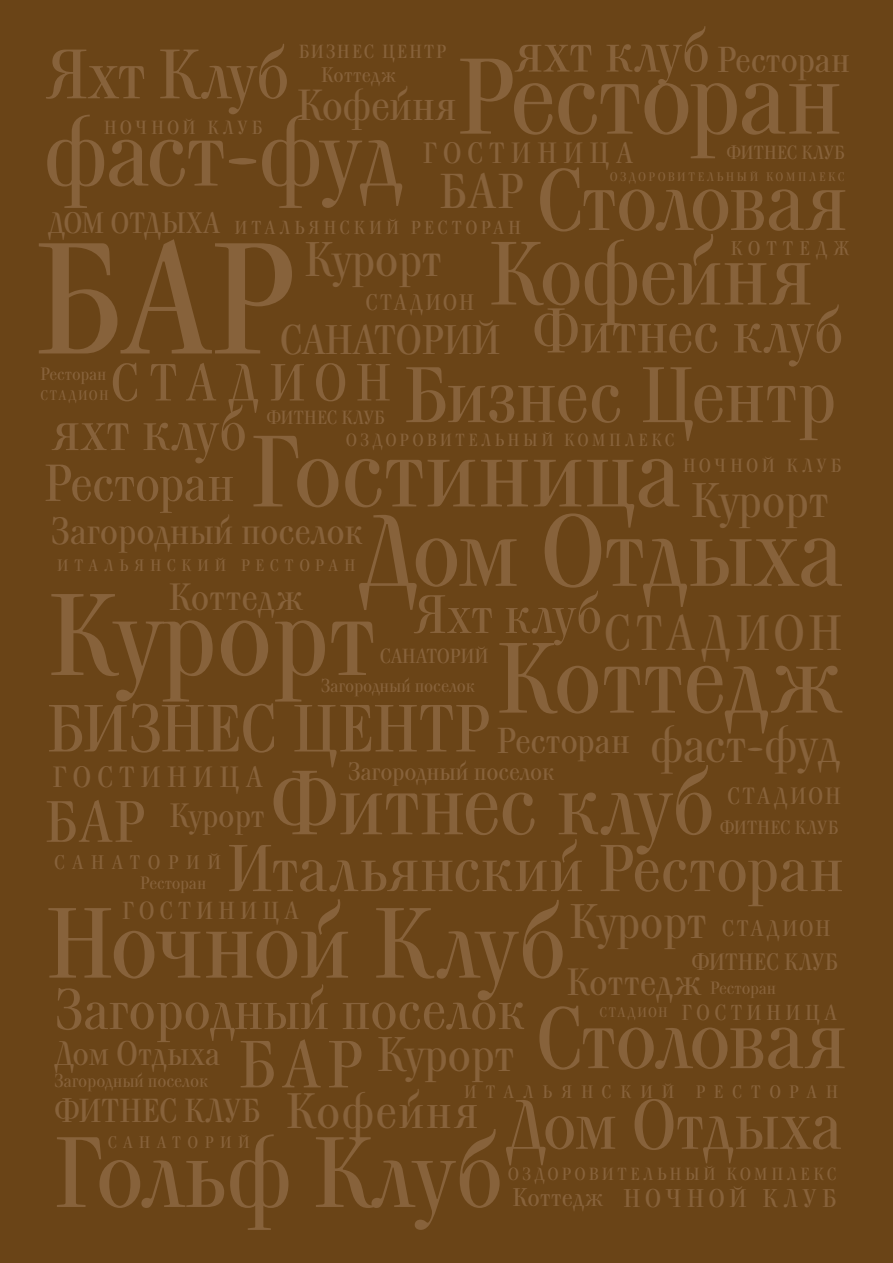
<style>
.page{position:relative;width:893px;height:1263px;background:#6a4417}
.page>*{position:absolute;margin:0;border:0;box-sizing:border-box;transform-origin:0 0}
.t1{font:157.35px "Kuzanyan C";color:#87623b;scale:.96 1}
.t2{font:115.65px "Kuzanyan C";letter-spacing:-.01em;color:#87623b;scale:.96 1}
.t3{font:107.1px "Kuzanyan C";letter-spacing:-.03em;color:#87623b;scale:.96 1}
.t4{font:100.95px "Kuzanyan C";letter-spacing:-.01em;color:#87623b;scale:.96 1}
.t5{font:100.8px "Kuzanyan C";letter-spacing:-.02em;color:#87623b;scale:.96 1}
.t6{font:99.6px "Kuzanyan C";letter-spacing:-.01em;color:#87623b;scale:.96 1}
.t7{font:99.45px "Kuzanyan C";letter-spacing:-.005em;color:#87623b;scale:.96 1}
.t8{font:99.3px "Kuzanyan C";letter-spacing:-.03em;color:#87623b;scale:.96 1}
.t9{font:97.2px "Kuzanyan C";letter-spacing:-.035em;color:#87623b;scale:.96 1}
.t10{font:89.4px "Kuzanyan C";letter-spacing:-.02em;color:#87623b;scale:.96 1}
.t11{font:88.35px "Kuzanyan C";letter-spacing:-.015em;color:#87623b;scale:.96 1}
.t12{font:86.1px "Kuzanyan C";letter-spacing:-.025em;color:#87623b;scale:.96 1}
.t13{font:78.3px "Kuzanyan C";letter-spacing:-.02em;color:#87623b;scale:.96 1}
.t14{font:69.6px "Kuzanyan C";letter-spacing:-.015em;color:#87623b;scale:.96 1}
.t15{font:69.45px "Kuzanyan C";letter-spacing:-.01em;color:#87623b;scale:.96 1}
.t16{font:66.45px "Kuzanyan C";letter-spacing:.005em;color:#87623b;scale:.96 1}
.t17{font:65.85px "Kuzanyan C";letter-spacing:-.01em;color:#87623b;scale:.96 1}
.t18{font:61.35px "Kuzanyan C";letter-spacing:-.01em;color:#87623b;scale:.96 1}
.t19{font:58.05px "Kuzanyan C";letter-spacing:.01em;color:#87623b;scale:.96 1}
.t20{font:56.7px "Kuzanyan C";letter-spacing:-.01em;color:#87623b;scale:.96 1}
.t21{font:54px "Kuzanyan C";letter-spacing:.005em;color:#87623b;scale:.96 1}
.t22{font:52.05px "Kuzanyan C";letter-spacing:.185em;color:#87623b;scale:.96 1}
.t23{font:51.9px "Kuzanyan C";letter-spacing:-.02em;color:#87623b;scale:.96 1}
.t24{font:50.55px "Kuzanyan C";letter-spacing:-.025em;color:#87623b;scale:.96 1}
.t25{font:49.65px "Kuzanyan C";letter-spacing:.02em;color:#87623b;scale:.96 1}
.t26{font:49.5px "Kuzanyan C";letter-spacing:.085em;color:#87623b;scale:.96 1}
.t27{font:48.9px "Kuzanyan C";color:#87623b;scale:.96 1}
.t28{font:48.45px "Kuzanyan C";letter-spacing:-.01em;color:#87623b;scale:.96 1}
.t29{font:43.35px "Kuzanyan C";letter-spacing:-.01em;color:#87623b;scale:.96 1}
.t30{font:41.25px "Kuzanyan C";letter-spacing:-.01em;color:#87623b;scale:.96 1}
.t31{font:37.95px "Kuzanyan C";letter-spacing:.005em;color:#87623b;scale:.96 1}
.t32{font:37.65px "Kuzanyan C";letter-spacing:-.01em;color:#87623b;scale:.96 1}
.t33{font:36px "Kuzanyan C";letter-spacing:-.015em;color:#87623b;scale:.96 1}
.t34{font:33.9px "Kuzanyan C";letter-spacing:-.005em;color:#87623b;scale:.96 1}
.t35{font:33.6px "Kuzanyan C";letter-spacing:-.01em;color:#87623b;scale:.96 1}
.t36{font:33.15px "Kuzanyan C";color:#87623b;scale:.96 1}
.t37{font:29.4px "Kuzanyan C";letter-spacing:-.005em;color:#87623b;scale:.96 1}
.t38{font:29.25px "Kuzanyan C";letter-spacing:.21em;color:#87623b;scale:.96 1}
.t39{font:25.5px "Kuzanyan C";letter-spacing:.19em;color:#87623b;scale:.96 1}
.t40{font:25.5px "Kuzanyan C";letter-spacing:.01em;color:#87623b;scale:.96 1}
.t41{font:24.9px "Kuzanyan C";letter-spacing:-.01em;color:#87623b;scale:.96 1}
.t42{font:24.6px "Kuzanyan C";letter-spacing:.21em;color:#87623b;scale:.96 1}
.t43{font:23.55px "Kuzanyan C";color:#87623b;scale:.96 1}
.t44{font:23.4px "Kuzanyan C";letter-spacing:.09em;color:#87623b;scale:.96 1}
.t45{font:22.35px "Kuzanyan C";letter-spacing:.095em;color:#87623b;scale:.96 1}
.t46{font:21.6px "Kuzanyan C";letter-spacing:.21em;color:#87623b;scale:.96 1}
.t47{font:21px "Kuzanyan C";letter-spacing:.01em;color:#87623b;scale:.96 1}
.t48{font:20.25px "Kuzanyan C";letter-spacing:-.01em;color:#87623b;scale:.96 1}
.t49{font:19.65px "Kuzanyan C";letter-spacing:.4em;color:#87623b;scale:.96 1}
.t50{font:19.65px "Kuzanyan C";letter-spacing:.315em;color:#87623b;scale:.96 1}
.t51{font:18.9px "Kuzanyan C";color:#87623b;scale:.96 1}
.t52{font:18.9px "Kuzanyan C";letter-spacing:.19em;color:#87623b;scale:.96 1}
.t53{font:18.9px "Kuzanyan C";letter-spacing:.105em;color:#87623b;scale:.96 1}
.t54{font:18.75px "Kuzanyan C";letter-spacing:.205em;color:#87623b;scale:.96 1}
.t55{font:18.6px "Kuzanyan C";letter-spacing:-.01em;color:#87623b;scale:.96 1}
.t56{font:18px "Kuzanyan C";letter-spacing:.505em;color:#87623b;scale:.96 1}
.t57{font:17.7px "Kuzanyan C";letter-spacing:-.01em;color:#87623b;scale:.96 1}
.t58{font:17.55px "Kuzanyan C";letter-spacing:.21em;color:#87623b;scale:.96 1}
.t59{font:16.65px "Kuzanyan C";letter-spacing:.4em;color:#87623b;scale:.96 1}
.t60{font:16.5px "Kuzanyan C";letter-spacing:.355em;color:#87623b;scale:.96 1}
.t61{font:13.8px "Kuzanyan C";letter-spacing:.105em;color:#87623b;scale:.96 1}
.t62{font:12.3px "Kuzanyan C";letter-spacing:.225em;color:#87623b;scale:.96 1}
</style>
<div class="page">
<h3 class="t19" style="left:515px;top:18px;width:204px">яхт клуб</h3>
<h3 class="t14" style="left:46px;top:35px;width:256px">Яхт Клуб</h3>
<p class="t53" style="left:299px;top:41px;width:155px">БИЗНЕС ЦЕНТР</p>
<h3 class="t33" style="left:717px;top:39px;width:140px">Ресторан</h3>
<h3 class="t3" style="left:457px;top:36px;width:403px">Ресторан</h3>
<p class="t47" style="left:321px;top:63px;width:79px">Коттедж</p>
<h3 class="t29" style="left:297px;top:80px;width:168px">Кофейня</h3>
<h3 class="t9" style="left:43px;top:97px;width:375px">фаст-фуд</h3>
<p class="t52" style="left:104px;top:116px;width:167px">НОЧНОЙ КЛУБ</p>
<h3 class="t38" style="left:423px;top:136px;width:221px">ГОСТИНИЦА</h3>
<p class="t51" style="left:726px;top:141px;width:125px">ФИТНЕС КЛУБ</p>
<h3 class="t12" style="left:536px;top:151px;width:326px">Столовая</h3>
<p class="t62" style="left:610px;top:169px;width:246px">ОЗДОРОВИТЕЛЬНЫЙ КОМПЛЕКС</p>
<h3 class="t27" style="left:439px;top:164px;width:89px">БАР</h3>
<h3 class="t37" style="left:48px;top:206px;width:181px">ДОМ ОТДЫХА</h3>
<p class="t54" style="left:234px;top:217px;width:300px">ИТАЛЬЯНСКИЙ РЕСТОРАН</p>
<h3 class="t10" style="left:489px;top:223px;width:339px">Кофейня</h3>
<h1 class="t1" style="left:34px;top:209px;width:273px">БАР</h1>
<p class="t50" style="left:731px;top:237px;width:125px">КОТТЕДЖ</p>
<h3 class="t28" style="left:304px;top:232px;width:145px">Курорт</h3>
<p class="t45" style="left:365px;top:289px;width:115px">СТАДИОН</p>
<h3 class="t18" style="left:532px;top:296px;width:326px">Фитнес клуб</h3>
<h3 class="t30" style="left:280px;top:316px;width:231px">САНАТОРИЙ</h3>
<h3 class="t22" style="left:111px;top:353px;width:294px">СТАДИОН</h3>
<h3 class="t13" style="left:404px;top:350px;width:452px">Бизнес Центр</h3>
<p class="t57" style="left:40px;top:364px;width:70px">Ресторан</p>
<p class="t61" style="left:40px;top:387px;width:72px">СТАДИОН</p>
<h3 class="t19" style="left:52px;top:397px;width:204px">яхт клуб</h3>
<p class="t51" style="left:266px;top:407px;width:125px">ФИТНЕС КЛУБ</p>
<p class="t58" style="left:346px;top:430px;width:344px">ОЗДОРОВИТЕЛЬНЫЙ КОМПЛЕКС</p>
<h3 class="t4" style="left:251px;top:414px;width:449px">Гостиница</h3>
<p class="t52" style="left:683px;top:455px;width:167px">НОЧНОЙ КЛУБ</p>
<h3 class="t23" style="left:44px;top:453px;width:200px">Ресторан</h3>
<h3 class="t28" style="left:691px;top:472px;width:145px">Курорт</h3>
<h3 class="t5" style="left:358px;top:494px;width:507px">Дом Отдыха</h3>
<h3 class="t32" style="left:51px;top:510px;width:327px">Загородный поселок</h3>
<p class="t60" style="left:57px;top:556px;width:313px">ИТАЛЬЯНСКИЙ РЕСТОРАН</p>
<h3 class="t31" style="left:169px;top:575px;width:141px">Коттедж</h3>
<h3 class="t21" style="left:414px;top:583px;width:198px">Яхт клуб</h3>
<h2 class="t2" style="left:48px;top:569px;width:343px">Курорт</h2>
<h3 class="t26" style="left:604px;top:605px;width:250px">СТАДИОН</h3>
<h3 class="t7" style="left:496px;top:622px;width:361px">Коттедж</h3>
<p class="t48" style="left:380px;top:645px;width:115px">САНАТОРИЙ</p>
<p class="t55" style="left:321px;top:675px;width:162px">Загородный поселок</p>
<h3 class="t16" style="left:47px;top:691px;width:463px">БИЗНЕС ЦЕНТР</h3>
<h3 class="t24" style="left:650px;top:716px;width:199px">фаст-фуд</h3>
<h3 class="t33" style="left:497px;top:720px;width:140px">Ресторан</h3>
<h3 class="t41" style="left:348px;top:757px;width:217px">Загородный поселок</h3>
<h3 class="t11" style="left:270px;top:753px;width:465px">Фитнес клуб</h3>
<h3 class="t38" style="left:52px;top:761px;width:221px">ГОСТИНИЦА</h3>
<h3 class="t44" style="left:727px;top:783px;width:120px">СТАДИОН</h3>
<h3 class="t19" style="left:45px;top:789px;width:105px">БАР</h3>
<h3 class="t35" style="left:169px;top:796px;width:101px">Курорт</h3>
<p class="t51" style="left:720px;top:817px;width:125px">ФИТНЕС КЛУБ</p>
<h3 class="t17" style="left:227px;top:831px;width:644px">Итальянский Ресторан</h3>
<p class="t49" style="left:54px;top:851px;width:175px">САНАТОРИЙ</p>
<p class="t57" style="left:140px;top:873px;width:70px">Ресторан</p>
<h3 class="t8" style="left:46px;top:887px;width:544px">Ночной Клуб</h3>
<h3 class="t42" style="left:122px;top:896px;width:186px">ГОСТИНИЦА</h3>
<h3 class="t28" style="left:569px;top:893px;width:145px">Курорт</h3>
<p class="t45" style="left:722px;top:916px;width:115px">СТАДИОН</p>
<h3 class="t43" style="left:691px;top:949px;width:154px">ФИТНЕС КЛУБ</h3>
<h3 class="t31" style="left:567px;top:960px;width:141px">Коттедж</h3>
<p class="t57" style="left:710px;top:978px;width:70px">Ресторан</p>
<h3 class="t20" style="left:54px;top:977px;width:492px">Загородный поселок</h3>
<p class="t46" style="left:681px;top:1000px;width:164px">ГОСТИНИЦА</p>
<h3 class="t12" style="left:536px;top:989px;width:326px">Столовая</h3>
<p class="t61" style="left:600px;top:1004px;width:72px">СТАДИОН</p>
<h3 class="t28" style="left:377px;top:1027px;width:145px">Курорт</h3>
<h3 class="t16" style="left:239px;top:1026px;width:130px">БАР</h3>
<h3 class="t34" style="left:54px;top:1033px;width:174px">Дом Отдыха</h3>
<p class="t55" style="left:54px;top:1070px;width:162px">Загородный поселок</p>
<p class="t56" style="left:464px;top:1082px;width:391px">ИТАЛЬЯНСКИЙ РЕСТОРАН</p>
<h3 class="t25" style="left:286px;top:1083px;width:202px">Кофейня</h3>
<h3 class="t36" style="left:54px;top:1092px;width:216px">ФИТНЕС КЛУБ</h3>
<h3 class="t15" style="left:505px;top:1085px;width:352px">Дом Отдыха</h3>
<h3 class="t6" style="left:54px;top:1116px;width:470px">Гольф Клуб</h3>
<p class="t59" style="left:108px;top:1132px;width:149px">САНАТОРИЙ</p>
<p class="t58" style="left:508px;top:1164px;width:344px">ОЗДОРОВИТЕЛЬНЫЙ КОМПЛЕКС</p>
<h3 class="t39" style="left:623px;top:1184px;width:224px">НОЧНОЙ КЛУБ</h3>
<h3 class="t40" style="left:513px;top:1183px;width:96px">Коттедж</h3>
</div>
